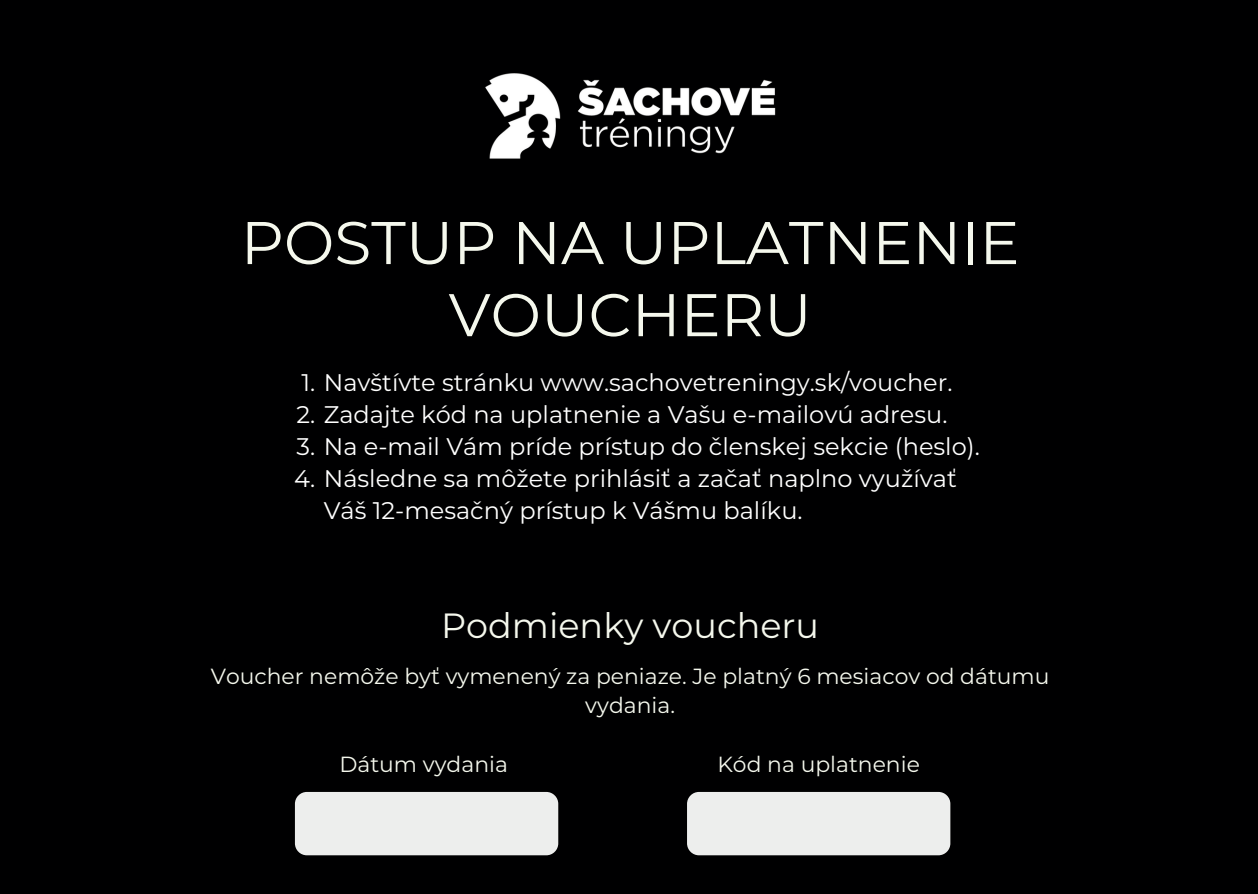
<style>
.page{position:relative;width:1258px;height:894px;background:#fff}
.page>*{position:absolute;margin:0;border:0;box-sizing:border-box;transform-origin:0 0}
.t1{font:60px/72px "Montserrat";color:#f5f8ed;text-align:center}
.t2{font:35.1px "Montserrat";color:#f5f8ed}
.t3{font:24px/32.1px "Montserrat";color:#fff}
.t4{font:21.9px/28.5px "Montserrat";color:#f5f8ed;text-align:center}
</style>
<div class="page">
<div style="left:0;top:0;width:1258px;height:893px;background:#000001"></div>
<div style="left:295px;top:791px;width:263px;height:64px;background:#edeeed;border-radius:12px"></div>
<div style="left:687px;top:791px;width:263px;height:64px;background:#edeeed;border-radius:12px"></div>
<img style="left:485px;top:73px;width:291px;height:86px">
<h1 class="t1" style="left:241px;top:204px;width:780px">POSTUP NA UPLATNENIE<br>VOUCHERU</h1>
<p class="t3" style="left:301px;top:366px;width:653px">1. Navštívte stránku www.sachovetreningy.sk/voucher.</p>
<p class="t3" style="left:296px;top:398px;width:652px">2. Zadajte kód na uplatnenie a Vašu e-mailovú adresu.</p>
<p class="t3" style="left:296px;top:430px;width:685px">3. Na e-mail Vám príde prístup do členskej sekcie (heslo).</p>
<p class="t3" style="left:324px;top:462px;width:634px;text-indent:-30px">4. Následne sa môžete prihlásiť a začať naplno využívať<br>Váš 12-mesačný prístup k Vášmu balíku.</p>
<h2 class="t2" style="left:441px;top:601px;width:379px">Podmienky voucheru</h2>
<p class="t4" style="left:211px;top:661px;width:840px">Voucher nemôže byť vymenený za peniaze. Je platný 6 mesiacov od dátumu vydania.</p>
<p class="t4" style="left:339px;top:749px;width:170px">Dátum vydania</p>
<p class="t4" style="left:717px;top:749px;width:204px">Kód na uplatnenie</p>
</div>
